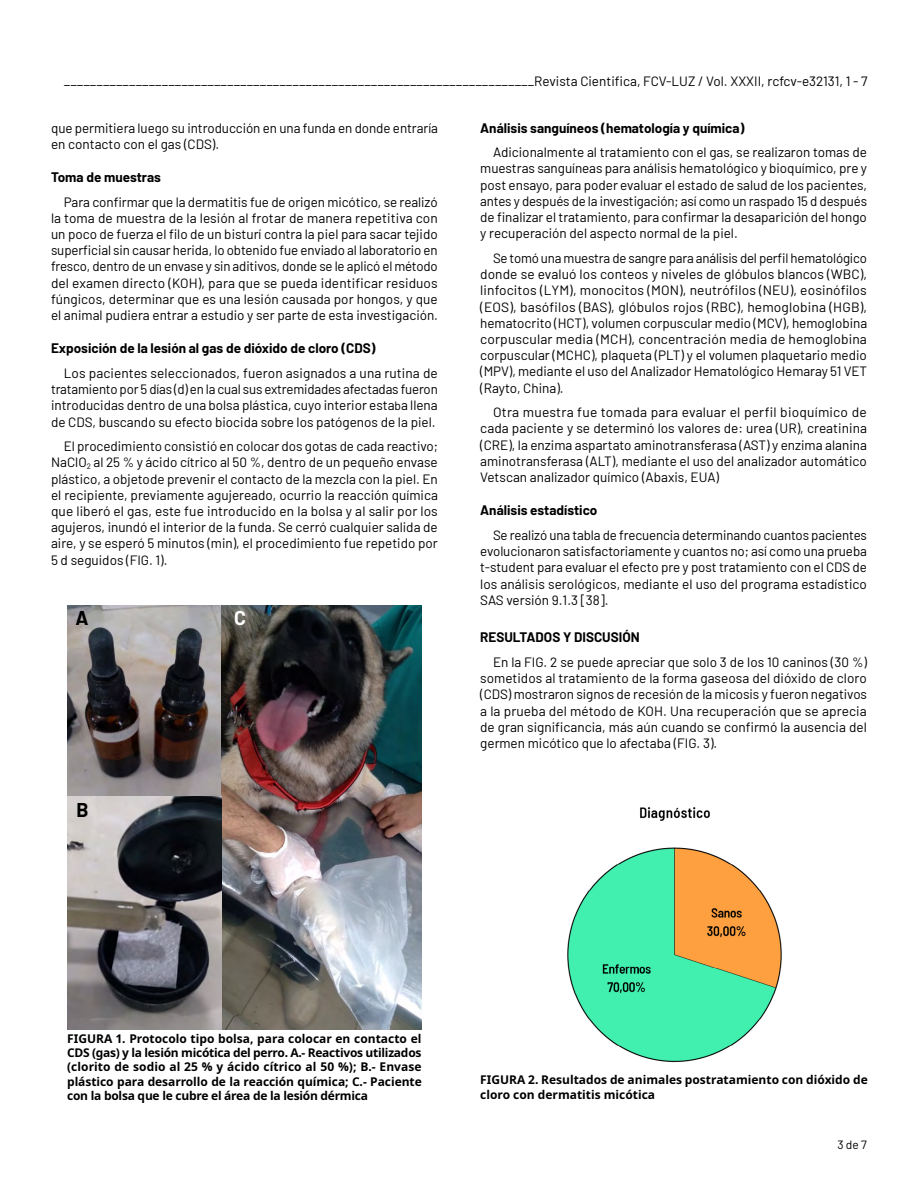
<style>
.page{position:relative;width:918px;height:1188px;background:#fff}
.page>*{position:absolute;margin:0;border:0;box-sizing:border-box;transform-origin:0 0}
.t1{font:700 19.5px "Barlow";color:#000}
.t2{font:700 19.5px "Barlow";color:#fff}
.t3{font:13.5px/16.2px "Barlow";color:#000;text-align:justify}
.t4{font:700 13.5px "Barlow";color:#000}
.t5{font:700 12px/14.4px "Noto Sans";color:#000;text-align:justify}
.t6{font:12px "Barlow";color:#000}
.s1{font-size:12px}
</style>
<div class="page">
<img style="left:67px;top:606px;width:355px;height:423px">
<img style="left:567px;top:807px;width:215px;height:256px">
<p class="t3" style="left:64px;top:72px;width:805px">________________________________________________________________________Revista Cientifica, FCV-LUZ / Vol. XXXII, rcfcv-e32131, 1 - 7</p>
<p class="t3" style="left:51px;top:119px;width:388px">que permitiera luego su introducción en una funda en donde entraría en contacto con el gas (CDS).</p>
<p class="t4" style="left:51px;top:167px;width:111px">Toma de muestras</p>
<p class="t3" style="left:51px;top:193px;width:388px;text-indent:13px">Para confirmar que la dermatitis fue de origen micótico, se realizó la toma de muestra de la lesión al frotar de manera repetitiva con un poco de fuerza el filo de un bisturí contra la piel para sacar tejido superficial sin causar herida, lo obtenido fue enviado al laboratorio en fresco, dentro de un envase y sin aditivos, donde se le aplicó el método del examen directo (KOH), para que se pueda identificar residuos fúngicos, determinar que es una lesión causada por hongos, y que el animal pudiera entrar a estudio y ser parte de esta investigación.</p>
<p class="t4" style="left:51px;top:338px;width:326px">Exposición de la lesión al gas de dióxido de cloro (CDS)</p>
<p class="t3" style="left:51px;top:364px;width:388px;text-indent:13px">Los pacientes seleccionados, fueron asignados a una rutina de tratamiento por 5 días (d) en la cual sus extremidades afectadas fueron introducidas dentro de una bolsa plástica, cuyo interior esta<span class="s1">b</span>a llena de CDS, buscando su efecto biocida sobre los patógenos de la piel.</p>
<p class="t3" style="left:51px;top:437px;width:388px;text-indent:13px">El procedimiento consistió en colocar dos gotas de cada reactivo; NaClO<sub>2</sub> al 25 % y ácido cítrico al 50 %, dentro de un pequeño envase plástico, a objetode prevenir el contacto de la mezcla con la piel. En el recipiente, previamente agujereado, ocurrio la reacción química que liberó el gas, este fue introducido en la bolsa y al salir por los agujeros, inundó el interior de la funda. Se cerró cualquier salida de aire, y se esperó 5 minutos (min), el procedimiento fue repetido por 5 d seguidos (FIG. 1).</p>
<h1 class="t1" style="left:76px;top:604px;width:15px">A</h1>
<h1 class="t1" style="left:76px;top:795px;width:14px">B</h1>
<h1 class="t2" style="left:234px;top:604px;width:13px">C</h1>
<p class="t4" style="left:480px;top:118px;width:266px">Análisis sanguíneos (hematología y química)</p>
<p class="t3" style="left:480px;top:143px;width:388px;text-indent:13px">Adicionalmente al tratamiento con el gas, se realizaron tomas de muestras sanguíneas para análisis hematológico y bioquímico, pre y post ensayo, para poder evaluar el estado de salud de los pacientes, antes y después de la investigación; así como un raspado 15 d después de finalizar el tratamiento, para confirmar la desaparición del hongo y recuperación del aspecto normal de la piel.</p>
<p class="t3" style="left:480px;top:249px;width:388px;text-indent:13px">Se tomó una muestra de sangre para análisis del perfil hematológico donde se evaluó los conteos y niveles de glóbulos blancos (WBC), linfocitos (LYM), monocitos (MON), neutrófilos (NEU), eosinófilos (EOS), basófilos (BAS), glóbulos rojos (RBC), hemoglobina (HGB), hematocrito (HCT), volumen corpuscular medio (MCV), hemoglobina corpuscular media (MCH), concentración media de hemoglobina corpuscular (MCHC), plaqueta (PLT) y el volumen plaquetario medio (MPV), mediante el uso del Analizador Hematológico Hemaray 51 VET (Rayto, China).</p>
<p class="t3" style="left:480px;top:403px;width:388px;text-indent:13px">Otra muestra fue tomada para evaluar el perfil bioquímico de cada paciente y se determinó los valores de: urea (UR), creatinina (CRE), la enzima aspartato aminotransferasa (AST) y enzima alanina aminotransferasa (ALT), mediante el uso del analizador automático Vetscan analizador químico (Abaxis, EUA)</p>
<p class="t4" style="left:480px;top:500px;width:119px">Análisis estadístico</p>
<p class="t3" style="left:480px;top:526px;width:388px;text-indent:13px">Se realizó una tabla de frecuencia determinando cuantos pacientes evolucionaron satisfactoriamente y cuantos no; así como una prueba t-student para evaluar el efecto pre y post tratamiento con el CDS de los análisis serológicos, mediante el uso del programa estadístico SAS versión 9.1.3 [38].</p>
<p class="t4" style="left:480px;top:627px;width:161px">RESULTADOS Y DISCUSIÓN</p>
<p class="t3" style="left:480px;top:653px;width:388px;text-indent:13px">En la FIG. 2 se puede apreciar que solo 3 de los 10 caninos (30 %) sometidos al tratamiento de la forma gaseosa del dióxido de cloro (CDS) mostraron signos de recesión de la micosis y fueron negativos a la prueba del método de KOH. Una recuperación que se aprecia de gran significancia, más aún cuando se confirmó la ausencia del germen micótico que lo afectaba (FIG. 3).</p>
<p class="t5" style="left:67px;top:1031px;width:356px">FIGURA 1. Protocolo tipo bolsa, para colocar en contacto el CDS (gas) y la lesión micótica del perro. A.- Reactivos utilizados (clorito de sodio al 25 % y ácido cítrico al 50 %); B.- Envase plástico para desarrollo de la reacción química; C.- Paciente con la bolsa que le cubre el área de la lesión dérmica</p>
<p class="t5" style="left:480px;top:1073px;width:389px">FIGURA 2. Resultados de animales postratamiento con dióxido de cloro con dermatitis micótica</p>
<p class="t6" style="left:837px;top:1136px;width:31px">3 de 7</p>
</div>
